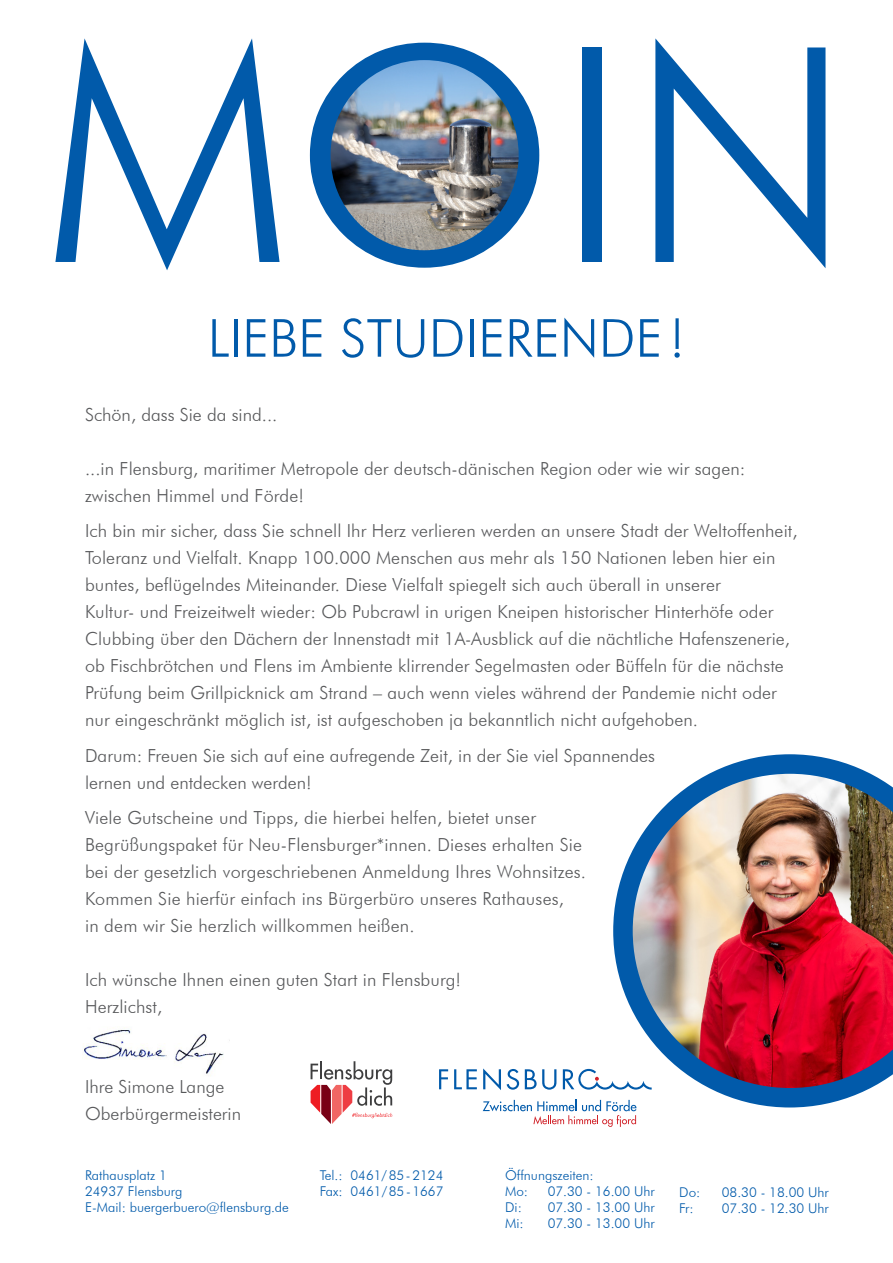
<style>
.page{position:relative;width:893px;height:1263px;background:#fff}
.page>*{position:absolute;margin:0;border:0;box-sizing:border-box;transform-origin:0 0}
.t1{font:300 300px "Futura BT";color:#015aaa}
.t2{font:300 52.5px "Futura BT";color:#015aaa}
.t3{font:300 18px/27px "Futura BT";letter-spacing:.005em;color:#57585a}
.t4{font:300 13.5px/16.2px "Futura BT";color:#015aaa}
</style>
<div class="page">
<img style="left:326px;top:57px;width:195px;height:194px;border-radius:97px">
<svg style="left:439px;top:1069px;width:9px;height:20px"></svg>
<svg style="left:454px;top:1069px;width:23px;height:20px"></svg>
<svg style="left:483px;top:1068px;width:18px;height:22px"></svg>
<svg style="left:507px;top:1069px;width:12px;height:21px"></svg>
<svg style="left:525px;top:1069px;width:31px;height:21px"></svg>
<svg style="left:563px;top:1069px;width:50px;height:20px"></svg>
<svg style="left:483px;top:1100px;width:153px;height:27px"></svg>
<svg style="left:311px;top:1061px;width:81px;height:63px"></svg>
<img style="left:83px;top:1027px;width:147px;height:49px">
<img style="left:613px;top:754px;width:280px;height:353px">
<h1 class="t1" style="left:43px;top:-27px;width:811px">MOIN</h1>
<h2 class="t2" style="left:208px;top:306px;width:479px">LIEBE STUDIERENDE!</h2>
<p class="t3" style="left:85px;top:401px;width:194px">Schön, dass Sie da sind...</p>
<p class="t3" style="left:85px;top:455px;width:662px">...in Flensburg, maritimer Metropole der deutsch-dänischen Region oder wie wir sagen: zwischen Himmel und Förde!</p>
<p class="t3" style="left:85px;top:517px;width:714px">Ich bin mir sicher, dass Sie schnell Ihr Herz verlieren werden an unsere Stadt der Weltoffenheit, Toleranz und Vielfalt. Knapp 100.000 Menschen aus mehr als 150 Nationen leben hier ein buntes, beflügelndes Miteinander. Diese Vielfalt spiegelt sich auch überall in unserer<br>Kultur- und Freizeitwelt wieder: Ob Pubcrawl in urigen Kneipen historischer Hinterhöfe oder Clubbing über den Dächern der Innenstadt mit 1A-Ausblick auf die nächtliche Hafenszenerie, ob Fischbrötchen und Flens im Ambiente klirrender Segelmasten oder Büffeln für die nächste Prüfung beim Grillpicknick am Strand – auch wenn vieles während der Pandemie nicht oder nur eingeschränkt möglich ist, ist aufgeschoben ja bekanntlich nicht aufgehoben.</p>
<p class="t3" style="left:85px;top:742px;width:571px">Darum: Freuen Sie sich auf eine aufregende Zeit, in der Sie viel Spannendes lernen und entdecken werden!</p>
<p class="t3" style="left:85px;top:804px;width:503px">Viele Gutscheine und Tipps, die hierbei helfen, bietet unser Begrüßungspaket für Neu-Flensburger*innen. Dieses erhalten Sie bei der gesetzlich vorgeschriebenen Anmeldung Ihres Wohnsitzes.<br>Kommen Sie hierfür einfach ins Bürgerbüro unseres Rathauses,<br>in dem wir Sie herzlich willkommen heißen.</p>
<p class="t3" style="left:85px;top:966px;width:378px">Ich wünsche Ihnen einen guten Start in Flensburg!<br>Herzlichst,</p>
<p class="t3" style="left:85px;top:1073px;width:158px">Ihre Simone Lange<br>Oberbürgermeisterin</p>
<p class="t4" style="left:85px;top:1167px;width:84px">Rathausplatz 1</p>
<p class="t4" style="left:320px;top:1167px;width:125px">Tel.: 0461/85-2124</p>
<p class="t4" style="left:85px;top:1183px;width:99px">24937 Flensburg</p>
<p class="t4" style="left:320px;top:1183px;width:125px">Fax: 0461/85-1667</p>
<p class="t4" style="left:85px;top:1199px;width:205px">E-Mail: buergerbuero@flensburg.de</p>
<p class="t4" style="left:505px;top:1167px;width:90px">Öffnungszeiten:<br>Mo:</p>
<p class="t4" style="left:548px;top:1183px;width:108px">07.30 - 16.00 Uhr</p>
<p class="t4" style="left:505px;top:1199px;width:18px">Di:</p>
<p class="t4" style="left:548px;top:1199px;width:108px">07.30 - 13.00 Uhr</p>
<p class="t4" style="left:505px;top:1215px;width:20px">Mi:</p>
<p class="t4" style="left:548px;top:1215px;width:108px">07.30 - 13.00 Uhr</p>
<p class="t4" style="left:679px;top:1184px;width:23px">Do:</p>
<p class="t4" style="left:722px;top:1184px;width:108px">08.30 - 18.00 Uhr</p>
<p class="t4" style="left:679px;top:1200px;width:16px">Fr:</p>
<p class="t4" style="left:722px;top:1200px;width:108px">07.30 - 12.30 Uhr</p>
</div>
